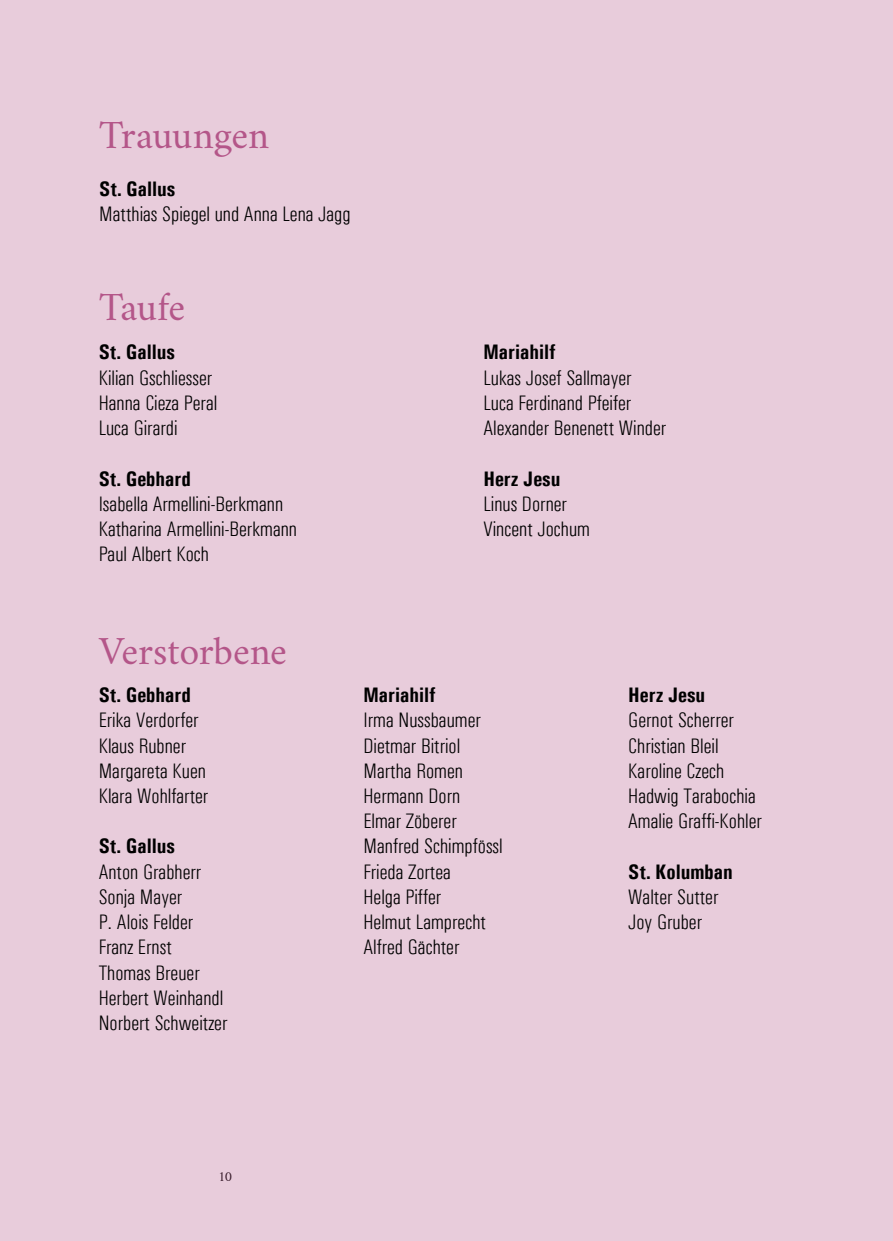
<style>
.page{position:relative;width:893px;height:1241px;background:#fff}
.page>*{position:absolute;margin:0;border:0;box-sizing:border-box;transform-origin:0 0}
.t1{font:40.25px "Crimson";letter-spacing:-.01em;color:#b45689}
.t2{font:300 condensed 21px/25.2px "Univers";color:#000}
.t3{font:700 condensed 21px "Univers";color:#000}
.t4{font:14px "Crimson";color:#000}
</style>
<div class="page">
<div style="left:0;top:0;width:893px;height:1240px;background:#e8ccdb"></div>
<h1 class="t1" style="left:99px;top:103px;width:171px">Trauungen</h1>
<p class="t3" style="left:99px;top:176px;width:78px">St. Gallus</p>
<p class="t2" style="left:99px;top:201px;width:253px">Matthias Spiegel und Anna Lena Jagg</p>
<h1 class="t1" style="left:99px;top:275px;width:88px">Taufe</h1>
<p class="t3" style="left:99px;top:339px;width:78px">St. Gallus</p>
<p class="t2" style="left:99px;top:365px;width:120px">Kilian Gschliesser<br>Hanna Cieza Peral<br>Luca Girardi</p>
<p class="t3" style="left:99px;top:465px;width:94px">St. Gebhard</p>
<p class="t2" style="left:99px;top:491px;width:200px">Isabella Armellini-Berkmann<br>Katharina Armellini-Berkmann<br>Paul Albert Koch</p>
<p class="t3" style="left:483px;top:339px;width:74px">Mariahilf</p>
<p class="t2" style="left:483px;top:365px;width:184px">Lukas Josef Sallmayer<br>Luca Ferdinand Pfeifer<br>Alexander Benenett Winder</p>
<p class="t3" style="left:483px;top:465px;width:79px">Herz Jesu</p>
<p class="t2" style="left:483px;top:491px;width:108px">Linus Dorner<br>Vincent Jochum</p>
<h1 class="t1" style="left:99px;top:618px;width:189px">Verstorbene</h1>
<p class="t3" style="left:99px;top:682px;width:94px">St. Gebhard</p>
<p class="t2" style="left:99px;top:707px;width:111px">Erika Verdorfer<br>Klaus Rubner<br>Margareta Kuen<br>Klara Wohlfarter</p>
<p class="t3" style="left:99px;top:833px;width:78px">St. Gallus</p>
<p class="t2" style="left:99px;top:858px;width:130px">Anton Grabherr<br>Sonja Mayer<br>P. Alois Felder<br>Franz Ernst<br>Thomas Breuer<br>Herbert Weinhandl<br>Norbert Schweitzer</p>
<p class="t3" style="left:363px;top:682px;width:74px">Mariahilf</p>
<p class="t2" style="left:363px;top:707px;width:141px">Irma Nussbaumer<br>Dietmar Bitriol<br>Martha Romen<br>Hermann Dorn<br>Elmar Zöberer<br>Manfred Schimpfössl<br>Frieda Zortea<br>Helga Piffer<br>Helmut Lamprecht<br>Alfred Gächter</p>
<p class="t3" style="left:628px;top:682px;width:79px">Herz Jesu</p>
<p class="t2" style="left:628px;top:707px;width:135px">Gernot Scherrer<br>Christian Bleil<br>Karoline Czech<br>Hadwig Tarabochia<br>Amalie Graffi-Kohler</p>
<p class="t3" style="left:628px;top:858px;width:106px">St. Kolumban</p>
<p class="t2" style="left:628px;top:884px;width:92px">Walter Sutter<br>Joy Gruber</p>
<p class="t4" style="left:218px;top:1164px;width:15px">10</p>
</div>
